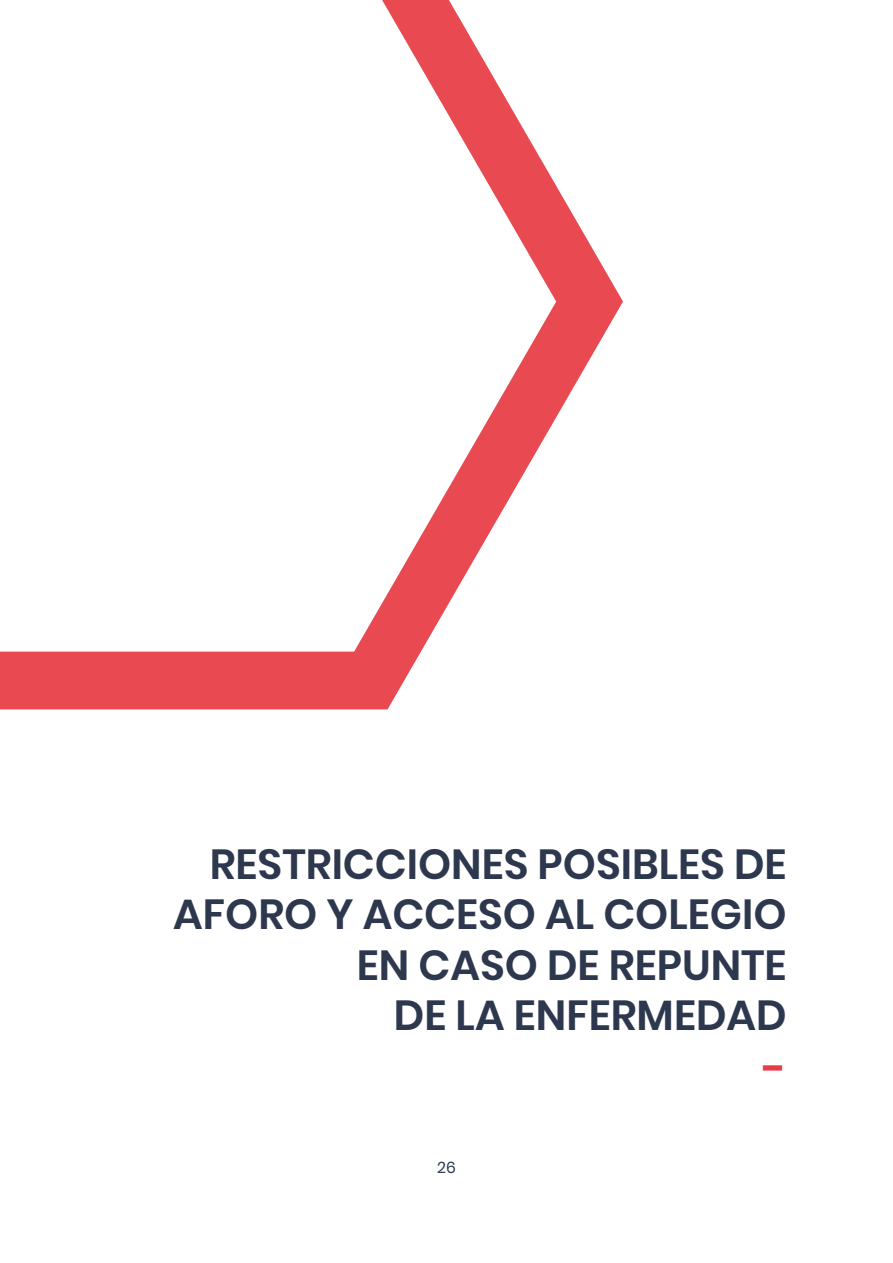
<style>
.page{position:relative;width:893px;height:1263px;background:#fff}
.page>*{position:absolute;margin:0;border:0;box-sizing:border-box;transform-origin:0 0}
.t1{font:600 45px "Poppins";color:#e83c48}
.t2{font:600 42px/50.4px "Poppins";color:#2d384e;text-align:right}
.t3{font:15.75px "Poppins";color:#2d384e}
</style>
<div class="page">
<svg style="left:0;top:0;width:623px;height:709px"></svg>
<p class="t2" style="left:173px;top:839px;width:615px">RESTRICCIONES POSIBLES DE<br>AFORO Y ACCESO AL COLEGIO<br>EN CASO DE REPUNTE<br>DE LA ENFERMEDAD</p>
<p class="t1" style="left:763px;top:1042px;width:25px">-</p>
<p class="t3" style="left:437px;top:1158px;width:20px">26</p>
</div>
